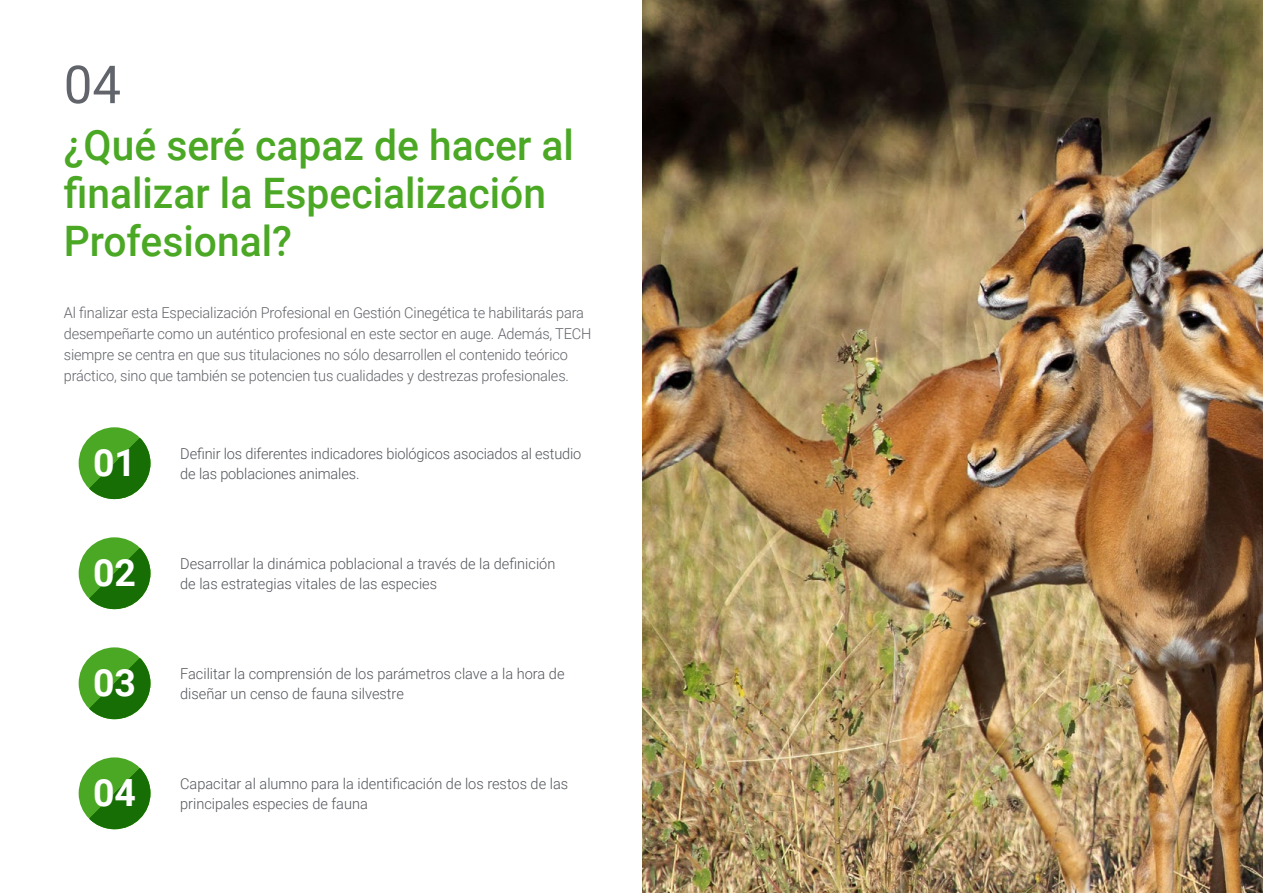
<style>
.page{position:relative;width:1263px;height:893px;background:#fff}
.page>*{position:absolute;margin:0;border:0;box-sizing:border-box;transform-origin:0 0}
.t1{font:52.5px "Roboto";color:#61646a}
.t2{font:500 42px/48px "Roboto";color:#4ba824}
.t3{font:700 37.5px "Roboto";color:#fff}
.t4{font:300 15px/19.5px "Roboto";color:#52555b}
.t5{font:300 15px/21px "Roboto";letter-spacing:-.01em;color:#61646a}
</style>
<div class="page">
<div style="left:79px;top:537px;width:71px;height:72px;background:#4ba824;border-radius:50%"></div>
<svg style="left:89px;top:548px;width:61px;height:61px"></svg>
<div style="left:79px;top:757px;width:71px;height:72px;background:#4ba824;border-radius:50%"></div>
<svg style="left:89px;top:768px;width:61px;height:61px"></svg>
<div style="left:79px;top:647px;width:71px;height:72px;background:#4ba824;border-radius:50%"></div>
<svg style="left:89px;top:658px;width:61px;height:61px"></svg>
<div style="left:79px;top:427px;width:71px;height:72px;background:#4ba824;border-radius:50%"></div>
<svg style="left:89px;top:438px;width:61px;height:61px"></svg>
<img style="left:642px;top:0;width:621px;height:893px">
<h1 class="t1" style="left:64px;top:48px;width:59px">04</h1>
<h2 class="t2" style="left:64px;top:119px;width:512px">¿Qué seré capaz de hacer al finalizar la Especialización<br>Profesional?</h2>
<p class="t5" style="left:64px;top:302px;width:529px">Al finalizar esta Especialización Profesional en Gestión Cinegética te habilitarás para desempeñarte como un auténtico profesional en este sector en auge. Además, TECH siempre se centra en que sus titulaciones no sólo desarrollen el contenido teórico práctico, sino que también se potencien tus cualidades y destrezas profesionales.</p>
<h3 class="t3" style="left:93px;top:436px;width:45px">01</h3>
<p class="t4" style="left:180px;top:443px;width:403px">Definir los diferentes indicadores biológicos asociados al estudio</p>
<p class="t4" style="left:180px;top:463px;width:181px">de las poblaciones animales.</p>
<h3 class="t3" style="left:93px;top:546px;width:45px">02</h3>
<p class="t4" style="left:180px;top:553px;width:377px">Desarrollar la dinámica poblacional a través de la definición de las estrategias vitales de las especies</p>
<h3 class="t3" style="left:93px;top:656px;width:45px">03</h3>
<p class="t4" style="left:180px;top:663px;width:386px">Facilitar la comprensión de los parámetros clave a la hora de diseñar un censo de fauna silvestre</p>
<h3 class="t3" style="left:93px;top:766px;width:45px">04</h3>
<p class="t4" style="left:180px;top:773px;width:389px">Capacitar al alumno para la identificación de los restos de las principales especies de fauna</p>
</div>
